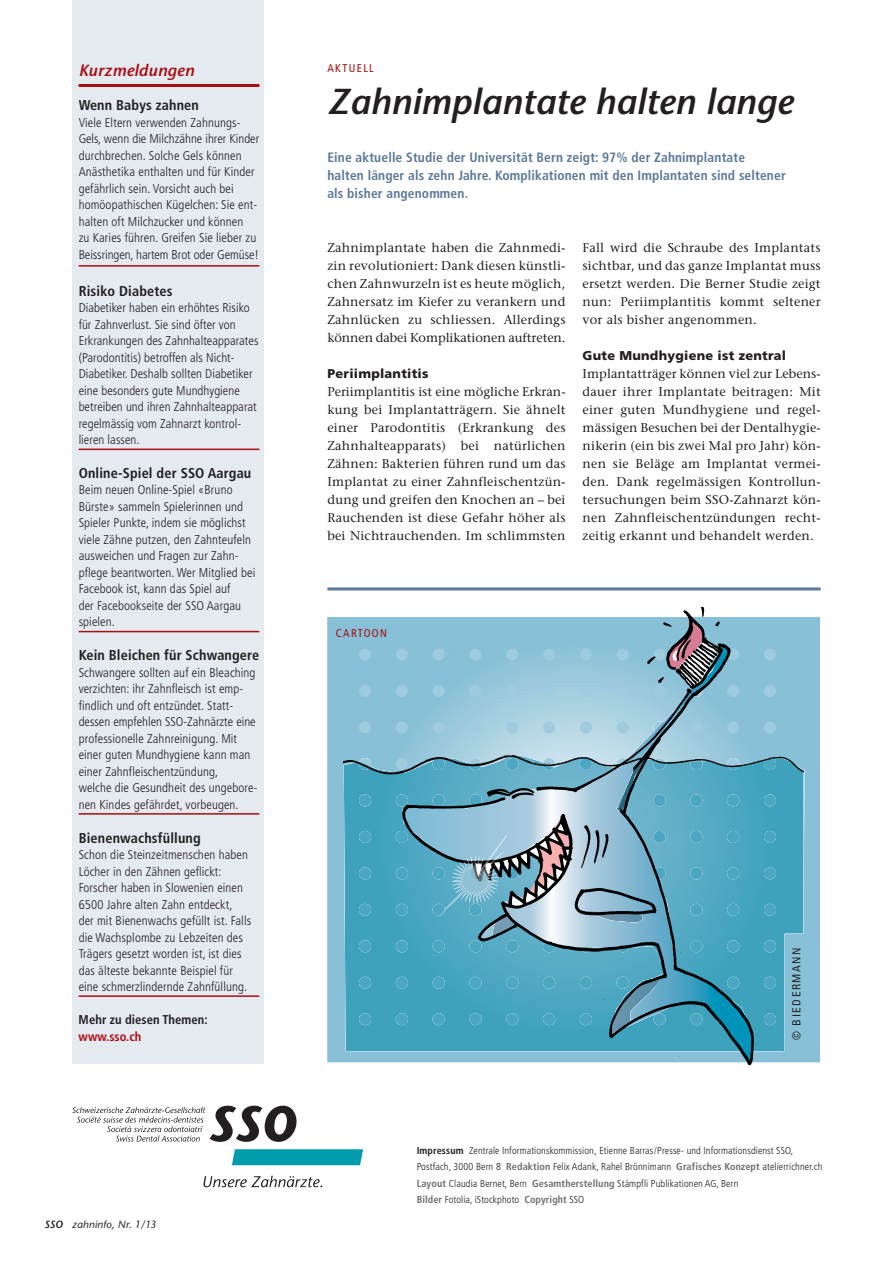
<style>
.page{position:relative;width:893px;height:1263px;background:#fff}
.page>*{position:absolute;margin:0;border:0;box-sizing:border-box;transform-origin:0 0}
.t1{font:italic 600 36px "Stone Sans";color:#231f20}
.t2{font:italic 600 16.5px "Stone Sans";letter-spacing:.01em;color:#a70e12}
.t3{font:700 condensed 14.25px "Frutiger";letter-spacing:.01em;color:#231f20}
.t4{font:700 condensed 13.5px/18px "Frutiger";letter-spacing:.01em;color:#5b7998}
.t5{font:300 condensed 12.75px/16.5px "Frutiger";letter-spacing:.01em;color:#231f20}
.t6{font:12.75px/18px "Stone Serif";letter-spacing:.015em;color:#231f20;text-align:justify}
.t7{font:900 12.75px "Frutiger";letter-spacing:.02em;color:#231f20}
.t8{font:700 condensed 12.75px "Frutiger";letter-spacing:.005em;color:#231f20}
.t9{font:700 condensed 12.75px "Frutiger";letter-spacing:.005em;color:#a70e12}
.t10{font:condensed 11.25px "Frutiger";letter-spacing:.12em;color:#a70e12}
.t11{font:condensed 11.1px "Univers";letter-spacing:.14em;color:#231f20}
.t12{font:italic 10.5px "Stone Sans";letter-spacing:.01em;color:#231f20}
.t13{font:300 condensed 10.2px/16.5px "Frutiger";letter-spacing:.01em;color:#231f20}
.s1{font-weight:600}
.s2{font-weight:700}
.s3{font-weight:700;color:#6d6e70}
</style>
<div class="page">
<svg style="left:327px;top:617px;width:492px;height:445px;background:#8ac2d7"></svg>
<svg style="left:803px;top:770px;width:1px;height:144px"></svg>
<img style="left:344px;top:608px;width:459px;height:458px">
<img style="left:438px;top:861px;width:61px;height:56px">
<svg style="left:433px;top:904px;width:12px;height:12px"></svg>
<svg style="left:463px;top:816px;width:108px;height:91px;background:#8ba3b0"></svg>
<img style="left:495px;top:865px;width:4px;height:14px">
<img style="left:474px;top:860px;width:21px;height:19px">
<div style="left:72px;top:0;width:192px;height:1063px;background:#e5e9f0"></div>
<hr style="left:79px;top:84px;width:180px;height:3px;background:#a70e12">
<hr style="left:79px;top:265px;width:180px;height:2px;background:#a70e12">
<hr style="left:79px;top:449px;width:180px;height:1px;background:#a70e12">
<hr style="left:79px;top:631px;width:180px;height:1px;background:#a70e12">
<hr style="left:79px;top:813px;width:180px;height:2px;background:#a70e12">
<hr style="left:79px;top:995px;width:180px;height:2px;background:#a70e12">
<hr style="left:327px;top:587px;width:494px;height:3px;background:#5b7998">
<svg style="left:203px;top:1176px;width:119px;height:11px"></svg>
<svg style="left:232px;top:1149px;width:131px;height:16px;background:#099faf"></svg>
<svg style="left:72px;top:1106px;width:225px;height:36px"></svg>
<p class="t2" style="left:79px;top:64px;width:117px">Kurzmeldungen</p>
<p class="t3" style="left:79px;top:100px;width:122px">Wenn Babys zahnen</p>
<p class="t5" style="left:79px;top:115px;width:182px">Viele Eltern verwenden Zahnungs-Gels, wenn die Milchzähne ihrer Kinder durchbrechen. Solche Gels können Anästhetika enthalten und für Kinder gefährlich sein. Vorsicht auch bei homöopathischen Kügelchen: Sie ent&shy;halten oft Milchzucker und können<br>zu Karies führen. Greifen Sie lieber zu Beissringen, hartem Brot oder Gemüse!</p>
<p class="t3" style="left:79px;top:285px;width:96px">Risiko Diabetes</p>
<p class="t5" style="left:79px;top:301px;width:181px">Diabetiker haben ein erhöhtes Risiko für Zahnverlust. Sie sind öfter von Erkrankungen des Zahnhalteapparates (Parodontitis) betroffen als Nicht-Diabetiker. Deshalb sollten Diabetiker eine besonders gute Mundhygiene betreiben und ihren Zahnhalteapparat regelmässig vom Zahnarzt kontrol&shy;lieren lassen.</p>
<p class="t3" style="left:79px;top:467px;width:174px">Online-Spiel der SSO Aargau</p>
<p class="t5" style="left:79px;top:483px;width:178px">Beim neuen Online-Spiel «Bruno<br>Bürste» sammeln Spielerinnen und<br>Spieler Punkte, indem sie möglichst viele Zähne putzen, den Zahnteufeln ausweichen und Fragen zur Zahn&shy;pflege beantworten. Wer Mitglied bei<br>Facebook ist, kann das Spiel auf<br>der Facebookseite der SSO Aargau spielen.</p>
<p class="t3" style="left:79px;top:649px;width:182px">Kein Bleichen für Schwangere</p>
<p class="t5" style="left:79px;top:665px;width:180px">Schwangere sollten auf ein Bleaching verzichten: ihr Zahnfleisch ist emp&shy;findlich und oft entzündet. Statt&shy;dessen empfehlen SSO-Zahnärzte eine professionelle Zahnreinigung. Mit einer guten Mundhygiene kann man einer Zahnfleischentzündung,<br>welche die Gesundheit des ungebore&shy;nen Kindes gefährdet, vorbeugen.</p>
<p class="t3" style="left:79px;top:832px;width:124px">Bienenwachsfüllung</p>
<p class="t5" style="left:79px;top:847px;width:174px">Schon die Steinzeitmenschen haben Löcher in den Zähnen geflickt:<br>Forscher haben in Slowenien einen 6500 Jahre alten Zahn entdeckt,<br>der mit Bienenwachs gefüllt ist. Falls die Wachsplombe zu Lebzeiten des Trägers gesetzt worden ist, ist dies das älteste bekannte Beispiel für eine schmerzlindernde Zahnfüllung.</p>
<p class="t8" style="left:79px;top:1014px;width:131px">Mehr zu diesen Themen:</p>
<p class="t9" style="left:79px;top:1031px;width:64px">www.sso.ch</p>
<p class="t12" style="left:45px;top:1220px;width:113px"><span class="s1">SSO</span> zahninfo, Nr. 1/13</p>
<p class="t10" style="left:327px;top:64px;width:48px">AKTUELL</p>
<h1 class="t1" style="left:327px;top:88px;width:467px">Zahnimplantate halten lange</h1>
<p class="t4" style="left:327px;top:149px;width:460px">Eine aktuelle Studie der Universität Bern zeigt: 97% der Zahnimplantate<br>halten länger als zehn Jahre. Komplikationen mit den Implantaten sind seltener als bisher angenommen.</p>
<p class="t6" style="left:327px;top:240px;width:240px">Zahnimplantate haben die Zahnmedi&shy;zin revolutioniert: Dank diesen künstli&shy;chen Zahnwurzeln ist es heute möglich, Zahnersatz im Kiefer zu verankern und Zahnlücken zu schliessen. Allerdings können dabei Komplikationen auftreten.</p>
<p class="t7" style="left:327px;top:368px;width:103px">Periimplantitis</p>
<p class="t6" style="left:327px;top:384px;width:240px">Periimplantitis ist eine mögliche Erkran&shy;kung bei Implantatträgern. Sie ähnelt einer Parodontitis (Erkrankung des Zahnhalteapparats) bei natürlichen Zähnen: Bakterien führen rund um das Implantat zu einer Zahnfleischentzün&shy;dung und greifen den Knochen an – bei Rauchenden ist diese Gefahr höher als bei Nichtrauchenden. Im schlimmsten</p>
<p class="t6" style="left:583px;top:240px;width:240px">Fall wird die Schraube des Implantats sichtbar, und das ganze Implantat muss ersetzt werden. Die Berner Studie zeigt nun: Periimplantitis kommt seltener vor als bisher angenommen.</p>
<p class="t7" style="left:583px;top:350px;width:205px">Gute Mundhygiene ist zentral</p>
<p class="t6" style="left:583px;top:366px;width:240px">Implantatträger können viel zur Lebens&shy;dauer ihrer Implantate beitragen: Mit einer guten Mundhygiene und regel&shy;mässigen Besuchen bei der Dentalhygie&shy;nikerin (ein bis zwei Mal pro Jahr) kön&shy;nen sie Beläge am Implantat vermei&shy;den. Dank regelmässigen Kontrollun&shy;tersuchungen beim SSO-Zahnarzt kön&shy;nen Zahnfleischentzündungen recht&shy;zeitig erkannt und behandelt werden.</p>
<p class="t10" style="left:336px;top:629px;width:53px">CARTOON</p>
<p class="t11" style="left:792px;top:1040px;width:94px;rotate:-90deg">© BIEDERMANN</p>
<p class="t13" style="left:417px;top:1143px;width:407px"><span class="s2">Impressum</span> Zentrale Informationskommission, Etienne Barras/Presse- und Informationsdienst SSO, Postfach, 3000 Bern 8 <span class="s3">Redaktion</span> Felix Adank, Rahel Brönnimann <span class="s3">Grafisches Konzept</span> atelierrichner.ch <span class="s3">Layout</span> Claudia Bernet, Bern <span class="s3">Gesamtherstellung</span> Stämpfli Publikationen AG, Bern<br><span class="s3">Bilder</span> Fotolia, iStockphoto <span class="s3">Copyright</span> SSO</p>
</div>
